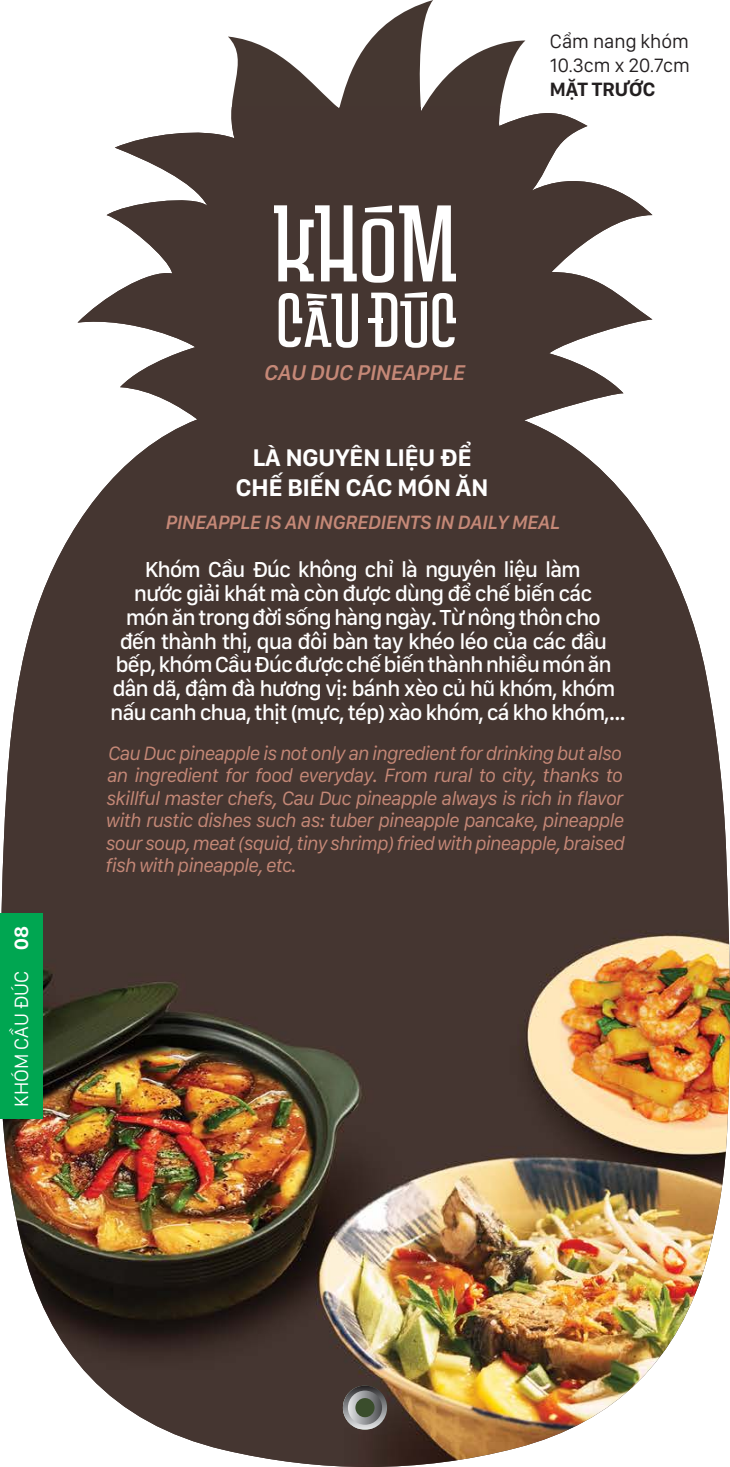
<style>
.page{position:relative;width:730px;height:1467px;background:#fff}
.page>*{position:absolute;margin:0;border:0;box-sizing:border-box;transform-origin:0 0}
.t1{font:700 25px/30px "San Francisco Text";letter-spacing:-.025em;color:#fff;text-align:center}
.t2{font:500 22.5px/23.8px "San Francisco Text";letter-spacing:-.055em;color:#fff;text-align:center}
.t3{font:italic 600 22.25px "San Francisco Display";color:#c58877}
.t4{font:italic 20px/22.5px "San Francisco Text";letter-spacing:-.05em;color:#c58877}
.t5{font:italic 600 20px "San Francisco Text";letter-spacing:-.025em;color:#c58877}
.t6{font:20px/24px "San Francisco Display";color:#231f20}
.t7{font:20px "San Francisco Display";color:#fff}
.t8{font:700 20px "San Francisco Display";color:#231f20}
.t9{font:700 20px "San Francisco Display";color:#fff}
</style>
<div class="page">
<svg style="left:228px;top:0;width:298px;height:104px"></svg>
<img style="left:1px;top:104px;width:729px;height:1363px">
<svg style="left:274px;top:205px;width:182px;height:78px"></svg>
<svg style="left:279px;top:293px;width:79px;height:55px"></svg>
<svg style="left:371px;top:292px;width:85px;height:56px"></svg>
<hr style="left:368px;top:318px;width:15px;height:4px;background:#fff">
<svg style="left:343px;top:1386px;width:44px;height:44px;background:#73746f"></svg>
<div style="left:0;top:913px;width:43px;height:206px;background:#00a651"></div>
<p class="t6" style="left:550px;top:29px;width:142px">Cẩm nang khóm<br>10.3cm x 20.7cm</p>
<p class="t8" style="left:550px;top:76px;width:107px">MẶT TRƯỚC</p>
<p class="t9" style="left:9px;top:950px;width:25px;rotate:-90deg">08</p>
<p class="t7" style="left:9px;top:1106px;width:137px;rotate:-90deg">KHÓM CẦU ĐÚC</p>
<p class="t3" style="left:263px;top:358px;width:207px">CAU DUC PINEAPPLE</p>
<p class="t1" style="left:235px;top:442px;width:255px">LÀ NGUYÊN LIỆU ĐỂ<br>CHẾ BIẾN CÁC MÓN ĂN</p>
<p class="t5" style="left:165px;top:509px;width:396px">PINEAPPLE IS AN INGREDIENTS IN DAILY MEAL</p>
<p class="t2" style="left:110px;top:557px;width:517px">Khóm Cầu Đúc không chỉ là nguyên liệu làm<br>nước giải khát mà còn được dùng để chế biến các<br>món ăn trong đời sống hàng ngày. Từ nông thôn cho đến thành thị, qua đôi bàn tay khéo léo của các đầu bếp, khóm Cầu Đúc được chế biến thành nhiều món ăn dân dã, đậm đà hương vị: bánh xèo củ hũ khóm, khóm nấu canh chua, thịt (mực, tép) xào khóm, cá kho khóm,...</p>
<p class="t4" style="left:105px;top:741px;width:521px">Cau Duc pineapple is not only an ingredient for drinking but also an ingredient for food everyday. From rural to city, thanks to skillful master chefs, Cau Duc pineapple always is rich in flavor with rustic dishes such as: tuber pineapple pancake, pineapple sour soup, meat (squid, tiny shrimp) fried with pineapple, braised fish with pineapple, etc.</p>
</div>
